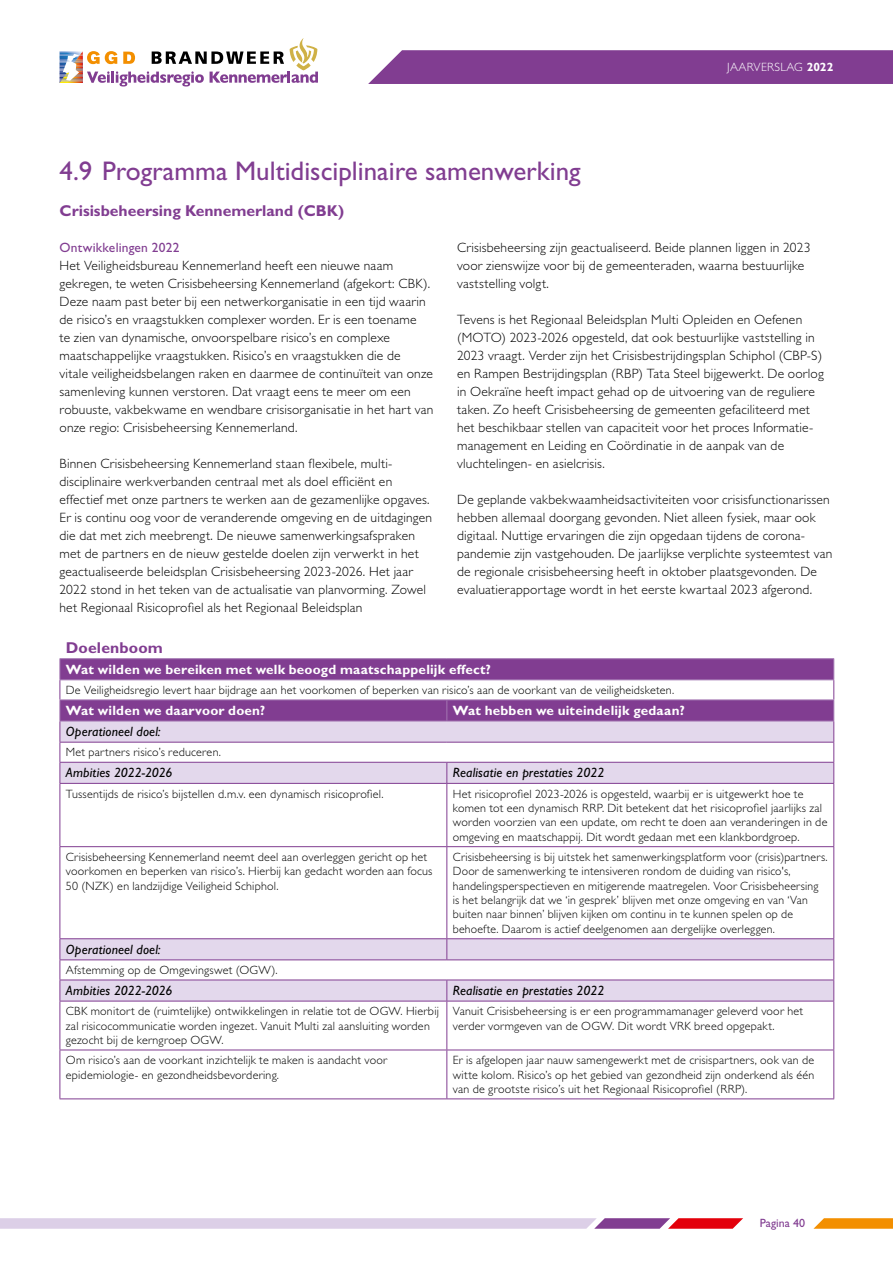
<style>
.page{position:relative;width:893px;height:1263px;background:#fff}
.page>*{position:absolute;margin:0;border:0;box-sizing:border-box;transform-origin:0 0}
.t1{font:27px "Gill Sans Std";color:#813d91}
.t2{font:700 15.75px "Gill Sans Std";color:#813d91}
.t3{font:300 13.5px/18px "Gill Sans Std";letter-spacing:.015em;color:#000}
.t4{font:italic 13.5px "Gill Sans Std";letter-spacing:.01em;color:#000}
.t5{font:700 13.5px "Gill Sans Std";letter-spacing:.015em;color:#fff}
.t6{font:13.5px "Gill Sans Std";letter-spacing:.015em;color:#813d91}
.t7{font:300 12px/14.4px "Gill Sans Std";letter-spacing:.02em;color:#000}
.t8{font:300 12px "Gill Sans Std";letter-spacing:.025em;color:#fff}
.t9{font:12px "Gill Sans Std";color:#813d91}
.s1{font-weight:700}
</style>
<div class="page">
<svg style="left:61px;top:659px;width:772px;height:62px;fill:#813d91"></svg>
<svg style="left:61px;top:722px;width:772px;height:279px"></svg>
<svg style="left:446px;top:700px;width:1px;height:21px"></svg>
<svg style="left:446px;top:763px;width:1px;height:20px"></svg>
<hr style="left:446px;top:784px;width:1px;height:62px;background:#813d91">
<hr style="left:60px;top:846px;width:387px;height:1px;background:#813d91">
<hr style="left:447px;top:846px;width:387px;height:1px;background:#813d91">
<hr style="left:446px;top:847px;width:1px;height:91px;background:#813d91">
<svg style="left:446px;top:939px;width:1px;height:20px"></svg>
<svg style="left:446px;top:980px;width:1px;height:21px"></svg>
<hr style="left:446px;top:1001px;width:1px;height:48px;background:#813d91">
<hr style="left:60px;top:1049px;width:387px;height:1px;background:#813d91">
<hr style="left:447px;top:1049px;width:387px;height:1px;background:#813d91">
<hr style="left:446px;top:1050px;width:1px;height:48px;background:#813d91">
<hr style="left:60px;top:784px;width:1px;height:62px;background:#813d91">
<hr style="left:833px;top:784px;width:1px;height:62px;background:#813d91">
<hr style="left:60px;top:847px;width:1px;height:91px;background:#813d91">
<hr style="left:833px;top:847px;width:1px;height:91px;background:#813d91">
<hr style="left:60px;top:1001px;width:1px;height:48px;background:#813d91">
<hr style="left:833px;top:1001px;width:1px;height:48px;background:#813d91">
<hr style="left:60px;top:1050px;width:1px;height:48px;background:#813d91">
<hr style="left:833px;top:1050px;width:1px;height:48px;background:#813d91">
<hr style="left:60px;top:658px;width:387px;height:1px;background:#a376b2">
<hr style="left:447px;top:658px;width:387px;height:1px;background:#a376b2">
<hr style="left:60px;top:679px;width:387px;height:1px;background:#a376b2">
<hr style="left:447px;top:679px;width:387px;height:1px;background:#a376b2">
<hr style="left:60px;top:699px;width:387px;height:1px;background:#a376b2">
<hr style="left:447px;top:699px;width:387px;height:1px;background:#a376b2">
<hr style="left:60px;top:721px;width:387px;height:1px;background:#a376b2">
<hr style="left:447px;top:721px;width:387px;height:1px;background:#a376b2">
<hr style="left:60px;top:742px;width:387px;height:1px;background:#813d91">
<hr style="left:447px;top:742px;width:387px;height:1px;background:#813d91">
<hr style="left:60px;top:762px;width:387px;height:1px;background:#813d91">
<svg style="left:60px;top:659px;width:1px;height:124px"></svg>
<hr style="left:447px;top:762px;width:387px;height:1px;background:#813d91">
<svg style="left:833px;top:659px;width:1px;height:124px"></svg>
<hr style="left:60px;top:783px;width:387px;height:1px;background:#813d91">
<hr style="left:447px;top:783px;width:387px;height:1px;background:#813d91">
<hr style="left:60px;top:938px;width:387px;height:1px;background:#813d91">
<hr style="left:447px;top:938px;width:387px;height:1px;background:#813d91">
<hr style="left:60px;top:959px;width:387px;height:1px;background:#813d91">
<hr style="left:447px;top:959px;width:387px;height:1px;background:#813d91">
<hr style="left:60px;top:979px;width:387px;height:1px;background:#813d91">
<svg style="left:60px;top:939px;width:1px;height:62px"></svg>
<hr style="left:447px;top:979px;width:387px;height:1px;background:#813d91">
<svg style="left:833px;top:939px;width:1px;height:62px"></svg>
<hr style="left:60px;top:1001px;width:387px;height:1px;background:#813d91">
<hr style="left:447px;top:1001px;width:387px;height:1px;background:#813d91">
<hr style="left:60px;top:1098px;width:387px;height:1px;background:#813d91">
<hr style="left:447px;top:1098px;width:387px;height:1px;background:#813d91">
<svg style="left:813px;top:1218px;width:80px;height:11px"></svg>
<svg style="left:0;top:1218px;width:743px;height:11px;background:#d7b4cf"></svg>
<div style="left:368px;top:50px;width:525px;height:34px;background:#813d91"></div>
<svg style="left:60px;top:38px;width:258px;height:49px"></svg>
<p class="t8" style="left:727px;top:60px;width:108px">JAARVERSLAG <span class="s1">2022</span></p>
<h1 class="t1" style="left:60px;top:155px;width:523px">4.9 Programma Multidisciplinaire samenwerking</h1>
<p class="t2" style="left:60px;top:201px;width:286px">Crisisbeheersing Kennemerland (CBK)</p>
<p class="t6" style="left:60px;top:240px;width:121px">Ontwikkelingen 2022</p>
<p class="t3" style="left:60px;top:257px;width:375px">Het Veiligheidsbureau Kennemerland heeft een nieuwe naam gekregen, te weten Crisisbeheersing Kennemerland (afgekort: CBK).<br>Deze naam past beter bij een netwerkorganisatie in een tijd waarin de risico’s en vraagstukken complexer worden. Er is een toename<br>te zien van dynamische, onvoorspelbare risico’s en complexe maatschappelijke vraagstukken. Risico’s en vraagstukken die de<br>vitale veiligheidsbelangen raken en daarmee de continuïteit van onze samenleving kunnen verstoren. Dat vraagt eens te meer om een robuuste, vakbekwame en wendbare crisisorganisatie in het hart van onze regio: Crisisbeheersing Kennemerland.</p>
<p class="t3" style="left:60px;top:455px;width:374px">Binnen Crisisbeheersing Kennemerland staan flexibele, multi&shy;disciplinaire werkverbanden centraal met als doel efficiënt en effectief met onze partners te werken aan de gezamenlijke opgaves.<br>Er is continu oog voor de veranderende omgeving en de uitdagingen die dat met zich meebrengt. De nieuwe samenwerkingsafspraken met de partners en de nieuw gestelde doelen zijn verwerkt in het geactualiseerde beleidsplan Crisisbeheersing 2023-2026. Het jaar 2022 stond in het teken van de actualisatie van planvorming. Zowel het Regionaal Risicoprofiel als het Regionaal Beleidsplan</p>
<p class="t3" style="left:457px;top:239px;width:355px">Crisisbeheersing zijn geactualiseerd. Beide plannen liggen in 2023 voor zienswijze voor bij de gemeenteraden, waarna bestuurlijke vaststelling volgt.</p>
<p class="t3" style="left:457px;top:311px;width:368px">Tevens is het Regionaal Beleidsplan Multi Opleiden en Oefenen (MOTO) 2023-2026 opgesteld, dat ook bestuurlijke vaststelling in 2023 vraagt. Verder zijn het Crisisbestrijdingsplan Schiphol (CBP-S) en Rampen Bestrijdingsplan (RBP) Tata Steel bijgewerkt. De oorlog in Oekraïne heeft impact gehad op de uitvoering van de reguliere taken. Zo heeft Crisisbeheersing de gemeenten gefaciliteerd met het beschikbaar stellen van capaciteit voor het proces Informatie&shy;management en Leiding en Coördinatie in de aanpak van de vluchtelingen- en asielcrisis.</p>
<p class="t3" style="left:457px;top:491px;width:377px">De geplande vakbekwaamheidsactiviteiten voor crisisfunctionarissen hebben allemaal doorgang gevonden. Niet alleen fysiek, maar ook digitaal. Nuttige ervaringen die zijn opgedaan tijdens de corona&shy;pandemie zijn vastgehouden. De jaarlijkse verplichte systeemtest van de regionale crisisbeheersing heeft in oktober plaatsgevonden. De evaluatierapportage wordt in het eerste kwartaal 2023 afgerond.</p>
<p class="t2" style="left:66px;top:638px;width:99px">Doelenboom</p>
<p class="t5" style="left:66px;top:661px;width:426px">Wat wilden we bereiken met welk beoogd maatschappelijk effect?</p>
<p class="t7" style="left:66px;top:683px;width:610px">De Veiligheidsregio levert haar bijdrage aan het voorkomen of beperken van risico’s aan de voorkant van de veiligheidsketen.</p>
<p class="t5" style="left:66px;top:702px;width:201px">Wat wilden we daarvoor doen?</p>
<p class="t5" style="left:453px;top:702px;width:233px">Wat hebben we uiteindelijk gedaan?</p>
<p class="t4" style="left:66px;top:724px;width:96px">Operationeel doel:</p>
<p class="t7" style="left:66px;top:745px;width:157px">Met partners risico’s reduceren.</p>
<p class="t4" style="left:66px;top:765px;width:108px">Ambities 2022-2026</p>
<p class="t4" style="left:453px;top:765px;width:153px">Realisatie en prestaties 2022</p>
<p class="t7" style="left:66px;top:786px;width:319px">Tussentijds de risico’s bijstellen d.m.v. een dynamisch risicoprofiel.</p>
<p class="t7" style="left:453px;top:786px;width:376px">Het risicoprofiel 2023-2026 is opgesteld, waarbij er is uitgewerkt hoe te komen tot een dynamisch RRP. Dit betekent dat het risicoprofiel jaarlijks zal worden voorzien van een update, om recht te doen aan veranderingen in de omgeving en maatschappij. Dit wordt gedaan met een klankbordgroep.</p>
<p class="t7" style="left:66px;top:850px;width:368px">Crisisbeheersing Kennemerland neemt deel aan overleggen gericht op het voorkomen en beperken van risico’s. Hierbij kan gedacht worden aan focus<br>50 (NZK) en landzijdige Veiligheid Schiphol.</p>
<p class="t7" style="left:453px;top:850px;width:376px">Crisisbeheersing is bij uitstek het samenwerkingsplatform voor (crisis)partners.<br>Door de samenwerking te intensiveren rondom de duiding van risico's, handelingsperspectieven en mitigerende maatregelen. Voor Crisisbeheersing is het belangrijk dat we ‘in gesprek’ blijven met onze omgeving en van ‘Van buiten naar binnen’ blijven kijken om continu in te kunnen spelen op de behoefte. Daarom is actief deelgenomen aan dergelijke overleggen.</p>
<p class="t4" style="left:66px;top:942px;width:96px">Operationeel doel:</p>
<p class="t7" style="left:66px;top:963px;width:213px">Afstemming op de Omgevingswet (OGW).</p>
<p class="t4" style="left:66px;top:983px;width:108px">Ambities 2022-2026</p>
<p class="t4" style="left:453px;top:983px;width:153px">Realisatie en prestaties 2022</p>
<p class="t7" style="left:66px;top:1004px;width:375px">CBK monitort de (ruimtelijke) ontwikkelingen in relatie tot de OGW. Hierbij zal risicocommunicatie worden ingezet. Vanuit Multi zal aansluiting worden gezocht bij de kerngroep OGW.</p>
<p class="t7" style="left:453px;top:1004px;width:352px">Vanuit Crisisbeheersing is er een programmamanager geleverd voor het verder vormgeven van de OGW. Dit wordt VRK breed opgepakt.</p>
<p class="t7" style="left:66px;top:1053px;width:323px">Om risico’s aan de voorkant inzichtelijk te maken is aandacht voor epidemiologie- en gezondheidsbevordering.</p>
<p class="t7" style="left:453px;top:1053px;width:363px;text-align:justify">Er is afgelopen jaar nauw samengewerkt met de crisispartners, ook van de witte kolom. Risico’s op het gebied van gezondheid zijn onderkend als één van de grootste risico’s uit het Regionaal Risicoprofiel (RRP).</p>
<p class="t9" style="left:760px;top:1216px;width:47px">Pagina 40</p>
</div>
